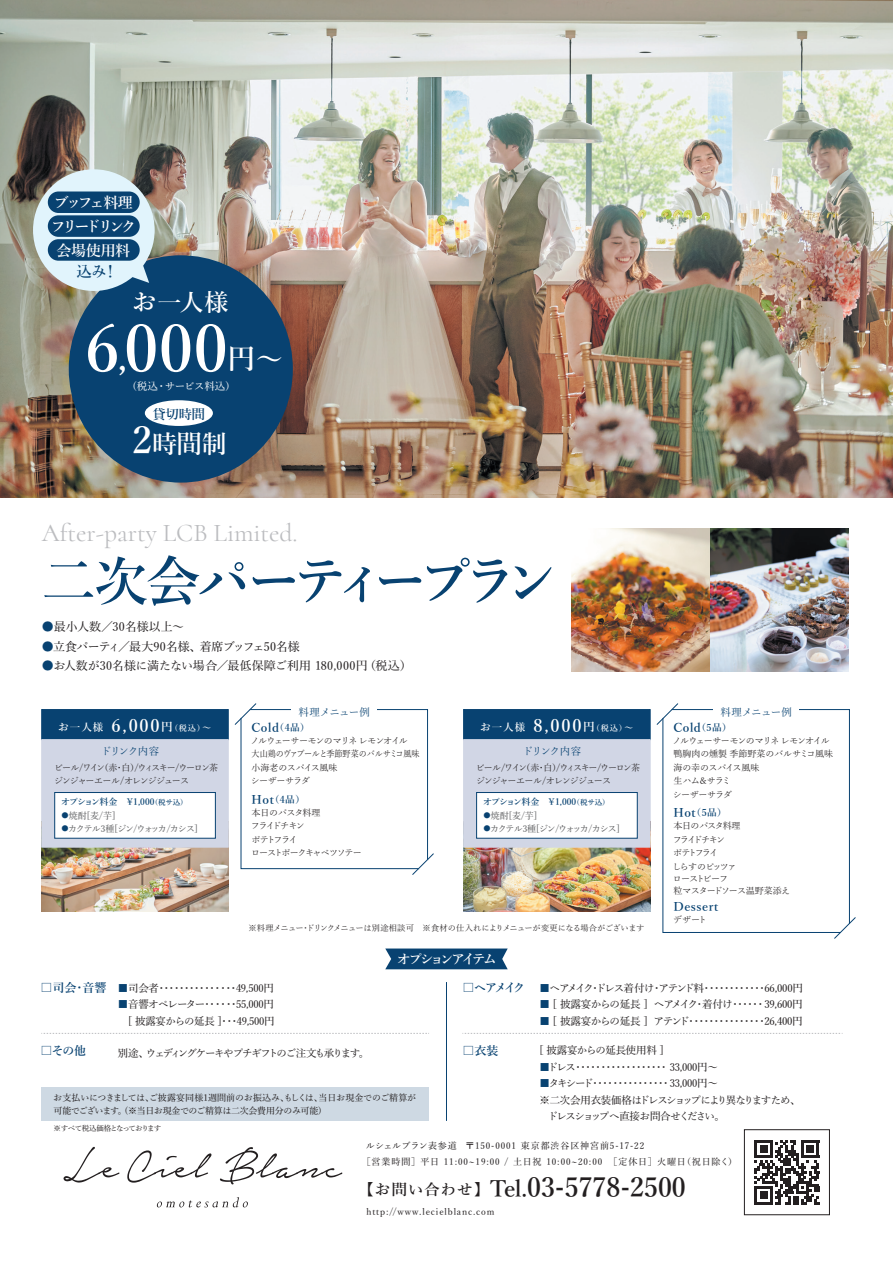
<style>
.page{position:relative;width:893px;height:1263px;background:#fff}
.page>*{position:absolute;margin:0;border:0;box-sizing:border-box;transform-origin:0 0}
.t1{font:600 64.5px "Yu Min";color:#fff}
.t2{font:600 54px "Yu Min";letter-spacing:-.145em;color:#084271}
.t3{font:600 27.9px "Yu Min";color:#fff}
.t4{font:600 26.7px "Yu Min";color:#231f20}
.t5{font:25.5px "Cormorant";color:#bcbdc0}
.t6{font:600 24.9px "Yu Min";color:#fff}
.t7{font:600 24px "Yu Min Pr 6 N";color:#fff}
.t8{font:600 17.4px "Yu Min Pr 6 N";letter-spacing:.1em;color:#fff}
.t9{font:600 15.15px "Yu Min";color:#084271}
.t10{font:600 15px/24.2px "Yu Min";letter-spacing:-.19em;color:#fff;text-align:center}
.t11{font:600 13.5px "Yu Min";letter-spacing:-.205em;color:#fff}
.t12{font:600 13.05px "Yu Min";color:#084271}
.t13{font:500 12px "Yu Min";color:#231f20}
.t14{font:600 12px "Yu Min";letter-spacing:.05em;color:#084271}
.t15{font:500 12px "Yu Min";letter-spacing:-.025em;color:#231f20}
.t16{font:500 10.5px/16.5px "Yu Min";letter-spacing:-.025em;color:#231f20}
.t17{font:500 10.5px/16.5px "Yu Min";letter-spacing:-.13em;color:#231f20}
.t18{font:500 10.5px "Yu Min";letter-spacing:-.12em;color:#231f20}
.t19{font:500 10.5px "Yu Min";letter-spacing:-.035em;color:#231f20}
.t20{font:500 10.5px "Yu Min";letter-spacing:-.045em;color:#231f20}
.t21{font:500 10.5px "Yu Min";letter-spacing:-.135em;color:#231f20}
.t22{font:10.5px "Yu Min Pr 6 N";letter-spacing:-.045em;color:#084271}
.t23{font:10.5px "Yu Min Pr 6 N";letter-spacing:-.065em;color:#084271}
.t24{font:500 10.5px "Yu Min";letter-spacing:-.02em;color:#fff}
.t25{font:600 9.6px "Yu Min";color:#084271}
.t26{font:500 9px/16.5px "Yu Min";letter-spacing:.1em;color:#231f20}
.t27{font:9px/13.5px "Yu Min Pr 6 N";letter-spacing:-.13em;color:#231f20}
.t28{font:500 9px/13.5px "Yu Min";letter-spacing:-.025em;color:#231f20}
.t29{font:9px/13.5px "Yu Min Pr 6 N";letter-spacing:-.045em;color:#231f20}
.t30{font:9px/13.5px "Yu Min Pr 6 N";letter-spacing:-.05em;color:#231f20}
.t31{font:500 9px "Yu Min";letter-spacing:-.12em;color:#57585a}
.t32{font:600 9px "Yu Min";letter-spacing:-.095em;color:#084271}
.t33{font:9px/13.5px "Yu Min Pr 6 N";letter-spacing:-.12em;color:#231f20}
.t34{font:9px/13.5px "Yu Min Pr 6 N";letter-spacing:-.15em;color:#231f20}
.t35{font:9px/12px "Yu Min Pr 6 N";letter-spacing:-.1em;color:#231f20}
.t36{font:8.25px "Yu Min Pr 6 N";letter-spacing:-.045em;color:#231f20}
.t37{font:500 7.5px "Yu Min";letter-spacing:-.12em;color:#231f20}
.s1{font-size:37.65px}
.s2{font-size:37.35px}
.s3{color:#084271}
.s4{font-size:10.5px}
.s5{font-size:11.7px}
.s6{font-size:8.1px}
.s7{font-size:9.3px}
.s8{font-size:7.5px}
.s9{font-size:7.2px;color:#084271}
.s10{font-size:9.6px}
.s11{font-size:12px}
.s12{font-weight:600;font-size:12px;color:#084271}
.s13{font-size:15.15px}
.s14{font-size:22.5px}
</style>
<div class="page">
<img style="left:0;top:0;width:893px;height:497px">
<svg style="left:755px;top:1140px;width:64px;height:64px"></svg>
<div style="left:744px;top:1129px;width:86px;height:86px;border:1px solid #231f20"></div>
<svg style="left:157px;top:1197px;width:91px;height:10px"></svg>
<svg style="left:64px;top:1147px;width:56px;height:35px"></svg>
<svg style="left:127px;top:1150px;width:84px;height:32px"></svg>
<svg style="left:220px;top:1147px;width:122px;height:37px"></svg>
<img style="left:464px;top:847px;width:186px;height:65px">
<div style="left:663px;top:709px;width:187px;height:224px;border:1px solid #084271"></div>
<div style="left:463px;top:709px;width:187px;height:31px;background:#084271"></div>
<div style="left:463px;top:739px;width:187px;height:108px;background:#d1d6e5;border:1px solid #d1d6e5"></div>
<div style="left:476px;top:792px;width:161px;height:46px;background:#fff;border:1px solid #084271"></div>
<svg style="left:656px;top:703px;width:23px;height:22px"></svg>
<svg style="left:834px;top:917px;width:22px;height:22px"></svg>
<div style="left:714px;top:699px;width:85px;height:21px;background:#fff"></div>
<img style="left:42px;top:847px;width:186px;height:65px">
<div style="left:241px;top:709px;width:187px;height:160px;border:1px solid #084271"></div>
<svg style="left:234px;top:703px;width:23px;height:22px"></svg>
<svg style="left:412px;top:853px;width:22px;height:22px"></svg>
<div style="left:41px;top:709px;width:187px;height:31px;background:#084271"></div>
<div style="left:292px;top:699px;width:85px;height:21px;background:#fff"></div>
<div style="left:41px;top:739px;width:187px;height:108px;background:#d1d6e5;border:1px solid #d1d6e5"></div>
<div style="left:54px;top:792px;width:162px;height:46px;background:#fff;border:1px solid #084271"></div>
<div style="left:41px;top:1088px;width:388px;height:33px;background:#ced9e3"></div>
<hr style="left:446px;top:982px;width:1px;height:139px;background:#084271">
<svg style="left:41px;top:1033px;width:388px;height:1px"></svg>
<svg style="left:462px;top:1033px;width:381px;height:1px"></svg>
<svg style="left:385px;top:948px;width:123px;height:21px;background:#1a507b"></svg>
<div style="left:69px;top:255px;width:224px;height:228px;background:#084271;border-radius:50%"></div>
<div style="left:145px;top:400px;width:68px;height:26px;background:#fff;border-radius:50%"></div>
<svg style="left:33px;top:169px;width:122px;height:122px;background:#b4c1c6"></svg>
<div style="left:48px;top:191px;width:92px;height:22px;background:#084271;border-radius:11px"></div>
<div style="left:48px;top:215px;width:92px;height:22px;background:#084271;border-radius:11px"></div>
<div style="left:48px;top:239px;width:92px;height:22px;background:#084271;border-radius:11px"></div>
<img style="left:572px;top:528px;width:277px;height:144px">
<h3 class="t10" style="left:51px;top:190px;width:87px">ブッフェ料理フリードリンク会場使用料</h3>
<h3 class="t9" style="left:77px;top:263px;width:43px">込み！</h3>
<h3 class="t7" style="left:132px;top:289px;width:98px">お一人様</h3>
<h1 class="t1" style="left:85px;top:312px;width:144px">6<span class="s1">,</span>000</h1>
<h3 class="t3" style="left:227px;top:343px;width:57px">円～</h3>
<p class="t24" style="left:133px;top:376px;width:98px">(税込・サービス料込)</p>
<p class="t12" style="left:153px;top:407px;width:54px">貸切時間</p>
<h3 class="t6" style="left:133px;top:430px;width:96px"><span class="s2">2</span>時間制</h3>
<h3 class="t5" style="left:42px;top:517px;width:257px">After-party LCB Limited.</h3>
<h2 class="t2" style="left:42px;top:551px;width:518px">二次会パーティープラン</h2>
<p class="t13" style="left:42px;top:616px;width:144px"><span class="s3">●</span>最小人数／30名様以上～</p>
<p class="t15" style="left:42px;top:635px;width:260px"><span class="s3">●</span>立食パーティ／最大90名様、着席ブッフェ50名様</p>
<p class="t13" style="left:42px;top:655px;width:372px"><span class="s3">●</span>お人数が30名様に満たない場合／最低保障ご利用 180,000円（税込）</p>
<h3 class="t8" style="left:58px;top:716px;width:155px"><span class="s4">お一人様</span> 6,000<span class="s5">円</span><span class="s6">（税込）</span><span class="s7">～</span></h3>
<p class="t23" style="left:101px;top:742px;width:60px">ドリンク内容</p>
<p class="t27" style="left:54px;top:759px;width:166px">ビール/ワイン（赤・白）/ウィスキー/ウーロン茶ジンジャーエール/オレンジジュース</p>
<p class="t32" style="left:61px;top:797px;width:128px">オプション料金　￥1,000<span class="s8">（税サ込）</span></p>
<p class="t31" style="left:62px;top:807px;width:55px"><span class="s9">●</span>焼酎[麦/芋]</p>
<p class="t31" style="left:62px;top:820px;width:138px"><span class="s9">●</span>カクテル3種[ジン/ウォッカ/カシス]</p>
<p class="t22" style="left:299px;top:702px;width:73px">料理メニュー例</p>
<p class="t22" style="left:720px;top:702px;width:73px">料理メニュー例</p>
<p class="t14" style="left:252px;top:720px;width:60px">Cold<span class="s10">（4品）</span></p>
<p class="t30" style="left:251px;top:733px;width:170px">ノルウェーサーモンのマリネ レモンオイル<br>大山鶏のヴァプールと季節野菜のバルサミコ風味小海老のスパイス風味<br>シーザーサラダ</p>
<p class="t25" style="left:252px;top:794px;width:55px"><span class="s11">Hot</span>（4品）</p>
<p class="t33" style="left:251px;top:805px;width:113px">本日のパスタ料理<br>フライドチキン<br>ポテトフライ<br>ローストポークキャベツソテー</p>
<h3 class="t8" style="left:480px;top:716px;width:155px"><span class="s4">お一人様</span> 8,000<span class="s5">円</span><span class="s6">（税込）</span><span class="s7">～</span></h3>
<p class="t27" style="left:476px;top:759px;width:166px">ビール/ワイン（赤・白）/ウィスキー/ウーロン茶ジンジャーエール/オレンジジュース</p>
<p class="t14" style="left:673px;top:720px;width:60px">Cold<span class="s10">（5品）</span></p>
<p class="t29" style="left:672px;top:733px;width:162px">ノルウェーサーモンのマリネ レモンオイル鴨胸肉の燻製 季節野菜のバルサミコ風味海の幸のスパイス風味<br>生ハム＆サラミ<br>シーザーサラダ</p>
<p class="t25" style="left:673px;top:807px;width:55px"><span class="s11">Hot</span>（5品）</p>
<p class="t34" style="left:672px;top:818px;width:70px">本日のパスタ料理フライドチキン<br>ポテトフライ<br>しらすのピッツァ</p>
<p class="t35" style="left:673px;top:871px;width:119px">ローストビーフ<br>粒マスタードソース温野菜添え</p>
<p class="t14" style="left:673px;top:900px;width:46px">Dessert</p>
<p class="t35" style="left:673px;top:913px;width:35px">デザート</p>
<p class="t23" style="left:523px;top:742px;width:60px">ドリンク内容</p>
<p class="t32" style="left:483px;top:797px;width:128px">オプション料金　￥1,000<span class="s8">（税サ込）</span></p>
<p class="t31" style="left:483px;top:807px;width:55px"><span class="s9">●</span>焼酎[麦/芋]</p>
<p class="t31" style="left:483px;top:820px;width:138px"><span class="s9">●</span>カクテル3種[ジン/ウォッカ/カシス]</p>
<p class="t36" style="left:248px;top:920px;width:397px">※料理メニュー・ドリンクメニューは別途相談可　※食材の仕入れによりメニューが変更になる場合がございます</p>
<p class="t11" style="left:397px;top:951px;width:101px">オプションアイテム</p>
<p class="t16" style="left:40px;top:978px;width:235px"><span class="s12">□司会・音響</span> <span class="s3">■</span>司会者・・・・・・・・・・・・・・・49,500円</p>
<p class="t16" style="left:118px;top:995px;width:158px"><span class="s3">■</span>音響オペレーター・・・・・・55,000円　[ 披露宴からの延長 ]・・・49,500円</p>
<p class="t14" style="left:40px;top:1044px;width:47px">□その他</p>
<p class="t21" style="left:118px;top:1043px;width:253px">別途、ウェディングケーキやプチギフトのご注文も承ります。</p>
<p class="t28" style="left:53px;top:1090px;width:365px">お支払いにつきましては、ご披露宴同様1週間前のお振込み、もしくは、当日お現金でのご精算が可能でございます。(※当日お現金でのご精算は二次会費用分のみ可能)</p>
<p class="t37" style="left:53px;top:1121px;width:109px">※すべて税込価格となっております</p>
<p class="t18" style="left:462px;top:978px;width:342px"><span class="s12">□ヘアメイク</span> <span class="s3">■</span>ヘアメイク・ドレス着付け・アテンド料・・・・・・・・・・・・66,000円</p>
<p class="t20" style="left:539px;top:994px;width:265px"><span class="s3">■</span> [ 披露宴からの延長 ] ヘアメイク・着付け・・・・・・39,600円</p>
<p class="t19" style="left:539px;top:1011px;width:265px"><span class="s3">■</span> [ 披露宴からの延長 ] アテンド・・・・・・・・・・・・・・・26,400円</p>
<p class="t14" style="left:462px;top:1044px;width:37px">□衣装</p>
<p class="t16" style="left:539px;top:1041px;width:126px">[ 披露宴からの延長使用料 ]</p>
<p class="t16" style="left:539px;top:1058px;width:180px"><span class="s3">■</span>ドレス・・・・・・・・・・・・・・・・・・ 33,000円～</p>
<p class="t17" style="left:539px;top:1074px;width:263px"><span class="s3">■</span>タキシード・・・・・・・・・・・・・・・33,000円～<br>※二次会用衣装価格はドレスショップにより異なりますため、　ドレスショップへ直接お問合せください。</p>
<p class="t26" style="left:362px;top:1136px;width:377px;text-indent:4px">ルシェルブラン表参道 〒150-0001 東京都渋谷区神宮前5-17-22<br>［営業時間］平日 11:00~19:00 / 土日祝 10:00~20:00　［定休日］火曜日（祝日除く）</p>
<h3 class="t4" style="left:359px;top:1172px;width:329px"><span class="s13">【お問い合わせ】</span><span class="s14">Tel.</span>03-5778-2500</h3>
<p class="t26" style="left:366px;top:1202px;width:130px">http://www.lecielblanc.com</p>
</div>
